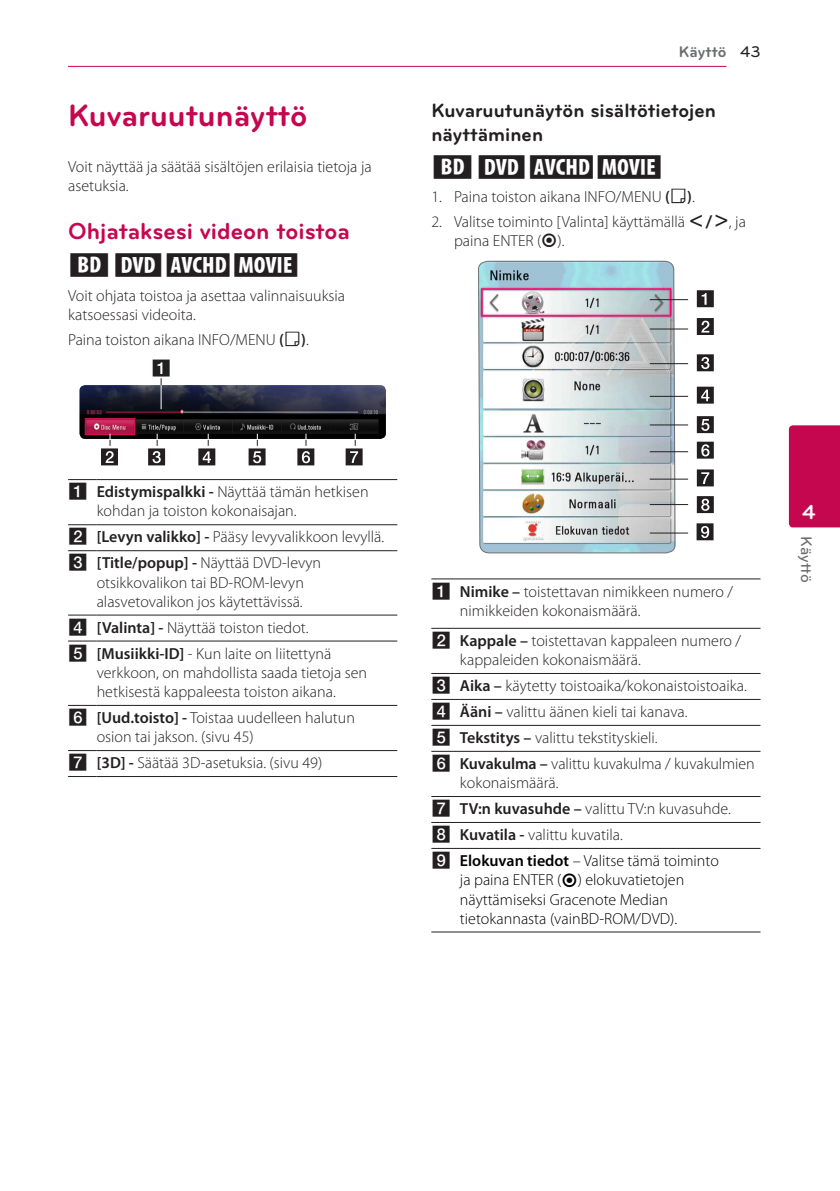
<style>
.page{position:relative;width:840px;height:1191px;background:#fff}
.page>*{position:absolute;margin:0;border:0;box-sizing:border-box;transform-origin:0 0}
.Title_1{font:700 32px "Bryant LG";color:#c50750}
.Title_2{font:700 24px "Bryant LG";color:#c50750}
.Content_text_Light{font:24px "UPSYS Common";color:#231f20}
.t1{font:700 21px "Bryant LG";color:#fff}
.Title_3{font:700 20px/24px "Bryant LG";color:#231f20}
.Content_text_Light-2{font:300 16px/19.2px "Myriad Pro";color:#231f20}
.Content_text_Light-3{font:300 16px/19.2px "Myriad Pro";color:#000}
.Content_text_Num{font:300 16px/19.2px "Myriad Pro";color:#231f20}
.Content_text_Light-4{font:16px "UPSYS Boxed Number";color:#231f20}
.t2{font:700 16px "Bryant LG";color:#6c6d70}
.t3{font:500 16px "Bryant LG";color:#6c6d70}
.s1{font-weight:600}
.s2{font-family:"UPSYS Common";font-weight:400}
.s3{font-weight:500;color:#231f20}
</style>
<div class="page">
<hr style="left:68px;top:66px;width:658px;height:1px;background:#c50750">
<div style="left:788px;top:425px;width:51px;height:102px;background:#c50750"></div>
<img style="left:79px;top:385px;width:307px;height:54px">
<hr style="left:160px;top:378px;width:1px;height:31px;background:#fff">
<svg style="left:153px;top:359px;width:16px;height:26px"></svg>
<svg style="left:148px;top:434px;width:17px;height:31px"></svg>
<svg style="left:101px;top:434px;width:17px;height:31px"></svg>
<svg style="left:198px;top:434px;width:17px;height:31px"></svg>
<svg style="left:248px;top:434px;width:17px;height:31px"></svg>
<svg style="left:297px;top:434px;width:17px;height:31px"></svg>
<svg style="left:345px;top:434px;width:17px;height:31px"></svg>
<svg style="left:68px;top:479px;width:29px;height:1px"></svg>
<hr style="left:97px;top:479px;width:300px;height:1px;background:#231f20">
<svg style="left:68px;top:524px;width:29px;height:1px"></svg>
<hr style="left:97px;top:524px;width:300px;height:1px;background:#231f20">
<svg style="left:68px;top:550px;width:29px;height:1px"></svg>
<hr style="left:97px;top:550px;width:300px;height:1px;background:#231f20">
<svg style="left:68px;top:614px;width:29px;height:1px"></svg>
<hr style="left:97px;top:614px;width:300px;height:1px;background:#231f20">
<svg style="left:68px;top:640px;width:29px;height:1px"></svg>
<hr style="left:97px;top:640px;width:300px;height:1px;background:#231f20">
<svg style="left:68px;top:705px;width:29px;height:1px"></svg>
<hr style="left:97px;top:705px;width:300px;height:1px;background:#231f20">
<svg style="left:68px;top:750px;width:29px;height:1px"></svg>
<hr style="left:97px;top:750px;width:300px;height:1px;background:#231f20">
<svg style="left:68px;top:776px;width:29px;height:1px"></svg>
<hr style="left:97px;top:776px;width:300px;height:1px;background:#231f20">
<svg style="left:696px;top:496px;width:17px;height:17px"></svg>
<svg style="left:477px;top:65px;width:198px;height:868px"></svg>
<svg style="left:696px;top:290px;width:17px;height:17px"></svg>
<svg style="left:696px;top:469px;width:17px;height:17px"></svg>
<svg style="left:696px;top:442px;width:17px;height:16px"></svg>
<svg style="left:696px;top:416px;width:17px;height:17px"></svg>
<svg style="left:696px;top:387px;width:17px;height:16px"></svg>
<svg style="left:696px;top:354px;width:17px;height:17px"></svg>
<svg style="left:696px;top:318px;width:17px;height:17px"></svg>
<hr style="left:649px;top:299px;width:38px;height:1px;background:#231f20">
<hr style="left:649px;top:328px;width:38px;height:1px;background:#231f20">
<hr style="left:649px;top:363px;width:38px;height:1px;background:#231f20">
<hr style="left:649px;top:396px;width:38px;height:1px;background:#231f20">
<hr style="left:649px;top:424px;width:38px;height:1px;background:#231f20">
<hr style="left:649px;top:451px;width:38px;height:1px;background:#231f20">
<hr style="left:649px;top:478px;width:38px;height:1px;background:#231f20">
<hr style="left:649px;top:504px;width:38px;height:1px;background:#231f20">
<hr style="left:649px;top:532px;width:38px;height:1px;background:#231f20">
<svg style="left:696px;top:523px;width:17px;height:17px"></svg>
<svg style="left:431px;top:578px;width:28px;height:1px"></svg>
<hr style="left:459px;top:578px;width:301px;height:1px;background:#231f20">
<svg style="left:431px;top:628px;width:28px;height:1px"></svg>
<hr style="left:459px;top:628px;width:301px;height:1px;background:#231f20">
<svg style="left:431px;top:673px;width:28px;height:1px"></svg>
<hr style="left:459px;top:673px;width:301px;height:1px;background:#231f20">
<svg style="left:431px;top:699px;width:28px;height:1px"></svg>
<hr style="left:459px;top:699px;width:301px;height:1px;background:#231f20">
<svg style="left:431px;top:725px;width:28px;height:1px"></svg>
<hr style="left:459px;top:725px;width:301px;height:1px;background:#231f20">
<svg style="left:431px;top:751px;width:28px;height:1px"></svg>
<hr style="left:459px;top:751px;width:301px;height:1px;background:#231f20">
<svg style="left:431px;top:796px;width:28px;height:1px"></svg>
<hr style="left:459px;top:796px;width:301px;height:1px;background:#231f20">
<svg style="left:431px;top:822px;width:28px;height:1px"></svg>
<hr style="left:459px;top:822px;width:301px;height:1px;background:#231f20">
<svg style="left:431px;top:848px;width:28px;height:1px"></svg>
<hr style="left:459px;top:848px;width:301px;height:1px;background:#231f20">
<svg style="left:431px;top:931px;width:28px;height:1px"></svg>
<hr style="left:459px;top:931px;width:301px;height:1px;background:#231f20">
<p class="Title_1" style="left:68px;top:96px;width:241px">Kuvaruutunäyttö</p>
<p class="Content_text_Light-2" style="left:68px;top:156px;width:305px">Voit näyttää ja säätää sisältöjen erilaisia tietoja ja asetuksia.</p>
<p class="Title_2" style="left:68px;top:216px;width:283px">Ohjataksesi videon toistoa</p>
<p class="Content_text_Light" style="left:68px;top:251px;width:234px">EROY</p>
<p class="Content_text_Light-2" style="left:68px;top:286px;width:278px">Voit ohjata toistoa ja asettaa valinnaisuuksia katsoessasi videoita.</p>
<p class="Content_text_Num" style="left:68px;top:330px;width:242px">Paina toiston aikana INFO/MENU <span class="s1">(</span><span class="s2">M</span><span class="s1">)</span>.</p>
<p class="t2" style="left:678px;top:42px;width:83px">Käyttö <span class="s3">43</span></p>
<p class="Title_3" style="left:431px;top:98px;width:286px">Kuvaruutunäytön sisältötietojen näyttäminen</p>
<p class="Content_text_Light" style="left:431px;top:152px;width:234px">EROY</p>
<p class="Content_text_Num" style="left:431px;top:187px;width:265px">1. Paina toiston aikana INFO/MENU <span class="s1">(</span><span class="s2">M</span><span class="s1">)</span>.</p>
<p class="Content_text_Num" style="left:454px;top:212px;width:293px;text-indent:-23px">2. Valitse toiminto [Valinta] käyttämällä <span class="s2">A/D</span>, ja paina ENTER (<span class="s2">B</span>).</p>
<p class="Content_text_Light-4" style="left:68px;top:483px;width:21px">A</p>
<p class="Content_text_Light-2" style="left:97px;top:482px;width:273px"><span class="s1">Edistymispalkki -</span> Näyttää tämän hetkisen kohdan ja toiston kokonaisajan.</p>
<p class="Content_text_Light-4" style="left:68px;top:528px;width:21px">B</p>
<p class="Content_text_Light-2" style="left:97px;top:527px;width:289px"><span class="s1">[Levyn valikko] -</span> Pääsy levyvalikkoon levyllä.</p>
<p class="Content_text_Light-4" style="left:68px;top:554px;width:21px">C</p>
<p class="Content_text_Light-2" style="left:97px;top:553px;width:226px"><span class="s1">[Title/popup] -</span> Näyttää DVD-levyn otsikkovalikon tai BD-ROM-levyn alasvetovalikon jos käytettävissä.</p>
<p class="Content_text_Light-4" style="left:68px;top:618px;width:21px">D</p>
<p class="Content_text_Light-2" style="left:97px;top:617px;width:213px"><span class="s1">[Valinta] -</span> Näyttää toiston tiedot.</p>
<p class="Content_text_Light-4" style="left:68px;top:644px;width:21px">E</p>
<p class="Content_text_Light-2" style="left:97px;top:643px;width:272px"><span class="s1">[Musiikki-ID]</span> - Kun laite on liitettynä verkkoon, on mahdollista saada tietoja sen hetkisestä kappaleesta toiston aikana.</p>
<p class="Content_text_Light-4" style="left:68px;top:709px;width:21px">F</p>
<p class="Content_text_Light-2" style="left:97px;top:708px;width:260px"><span class="s1">[Uud.toisto] -</span> Toistaa uudelleen halutun osion tai jakson. (sivu 45)</p>
<p class="Content_text_Light-4" style="left:68px;top:754px;width:21px">G</p>
<p class="Content_text_Light-2" style="left:97px;top:753px;width:227px"><span class="s1">[3D] -</span> Säätää 3D-asetuksia. (sivu 49)</p>
<p class="Content_text_Light-4" style="left:431px;top:582px;width:21px">A</p>
<p class="Content_text_Light-2" style="left:459px;top:581px;width:274px"><span class="s1">Nimike –</span> toistettavan nimikkeen numero / nimikkeiden kokonaismäärä.</p>
<p class="Content_text_Light-4" style="left:431px;top:631px;width:21px">B</p>
<p class="Content_text_Light-2" style="left:459px;top:631px;width:282px"><span class="s1">Kappale –</span> toistettavan kappaleen numero / kappaleiden kokonaismäärä.</p>
<p class="Content_text_Light-4" style="left:431px;top:677px;width:21px">C</p>
<p class="Content_text_Light-2" style="left:459px;top:676px;width:288px"><span class="s1">Aika –</span> käytetty toistoaika/kokonaistoistoaika.</p>
<p class="Content_text_Light-4" style="left:431px;top:703px;width:21px">D</p>
<p class="Content_text_Light-2" style="left:459px;top:702px;width:229px"><span class="s1">Ääni –</span> valittu äänen kieli tai kanava.</p>
<p class="Content_text_Light-4" style="left:431px;top:728px;width:21px">E</p>
<p class="Content_text_Light-2" style="left:459px;top:728px;width:199px"><span class="s1">Tekstitys –</span> valittu tekstityskieli.</p>
<p class="Content_text_Light-4" style="left:431px;top:754px;width:21px">F</p>
<p class="Content_text_Light-2" style="left:459px;top:754px;width:296px"><span class="s1">Kuvakulma –</span> valittu kuvakulma / kuvakulmien kokonaismäärä.</p>
<p class="Content_text_Light-4" style="left:431px;top:800px;width:21px">G</p>
<p class="Content_text_Light-2" style="left:459px;top:799px;width:272px"><span class="s1">TV:n kuvasuhde –</span> valittu TV:n kuvasuhde.</p>
<p class="Content_text_Light-4" style="left:431px;top:826px;width:21px">H</p>
<p class="Content_text_Light-2" style="left:459px;top:825px;width:164px"><span class="s1">Kuvatila -</span> valittu kuvatila.</p>
<p class="Content_text_Light-4" style="left:431px;top:851px;width:21px">I</p>
<p class="Content_text_Light-3" style="left:459px;top:851px;width:260px"><span class="s1">Elokuvan tiedot</span> – Valitse tämä toiminto ja paina ENTER (<span class="s2">B</span>) elokuvatietojen näyttämiseksi Gracenote Median tietokannasta (vainBD-ROM/DVD).</p>
<h3 class="t1" style="left:801px;top:499px;width:15px">4</h3>
<p class="t3" style="left:815px;top:536px;width:48px;rotate:90deg">Käyttö</p>
</div>
